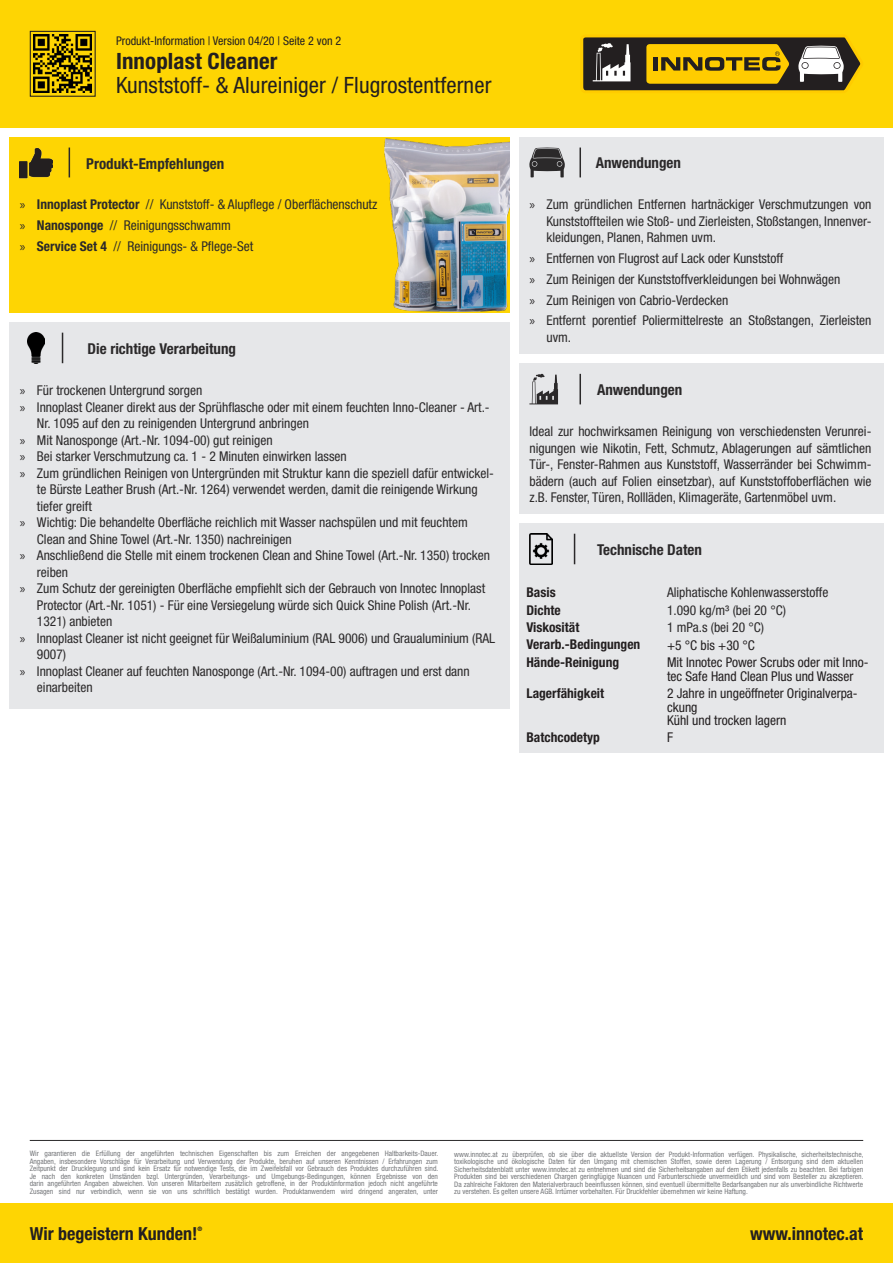
<style>
.page{position:relative;width:893px;height:1263px;background:#fff}
.page>*{position:absolute;margin:0;border:0;box-sizing:border-box;transform-origin:0 0}
.t1{font:condensed 22.5px "Helvetica Neue";letter-spacing:.005em;color:#231f20}
.t2{font:700 condensed 22.5px "Helvetica Neue";letter-spacing:.005em;color:#231f20}
.t3{font:700 condensed 18px "Helvetica Neue";color:#231f20}
.t4{font:700 condensed 15px "Helvetica Neue";color:#2b292a}
.t5{font:condensed 13.5px/16.5px "Helvetica Neue";color:#2b292a}
.t6{font:condensed 13.5px/13.5px "Helvetica Neue";color:#231f20}
.t7{font:700 condensed 13.5px "Helvetica Neue";color:#231f20}
.t8{font:condensed 12px "Helvetica Neue";color:#231f20}
.t9{font:condensed 7.5px/7.5px "Helvetica Neue";color:#76787b;text-align:justify}
.t10{font:700 condensed 6.15px "Helvetica Neue";color:#231f20}
.s1{font-family:"Myriad Pro";font-stretch:normal}
.s2{font-weight:700}
</style>
<div class="page">
<div style="left:0;top:0;width:893px;height:128px;background:#fed503"></div>
<svg style="left:583px;top:37px;width:278px;height:54px"></svg>
<div style="left:30px;top:31px;width:66px;height:66px;border:1px solid #231f20"></div>
<img style="left:34px;top:35px;width:58px;height:58px">
<div style="left:519px;top:137px;width:365px;height:217px;background:#e6e7e9"></div>
<svg style="left:529px;top:148px;width:36px;height:29px"></svg>
<hr style="left:579px;top:148px;width:2px;height:29px;background:#2b292a">
<div style="left:9px;top:137px;width:500px;height:176px;background:#fed503"></div>
<svg style="left:69px;top:148px;width:1px;height:29px"></svg>
<div style="left:519px;top:363px;width:365px;height:150px;background:#e6e7e9"></div>
<div style="left:9px;top:322px;width:500px;height:386px;background:#e6e7e9"></div>
<hr style="left:579px;top:374px;width:2px;height:30px;background:#2b292a">
<hr style="left:62px;top:333px;width:1px;height:30px;background:#2b292a">
<svg style="left:529px;top:374px;width:29px;height:30px"></svg>
<img style="left:385px;top:138px;width:124px;height:174px">
<img style="left:20px;top:148px;width:32px;height:31px">
<img style="left:27px;top:333px;width:18px;height:30px">
<div style="left:519px;top:523px;width:365px;height:230px;background:#e6e7e9"></div>
<hr style="left:574px;top:534px;width:1px;height:30px;background:#2b292a">
<img style="left:529px;top:534px;width:23px;height:30px">
<div style="left:0;top:1203px;width:893px;height:60px;background:#fed503"></div>
<hr style="left:30px;top:1140px;width:833px;height:1px;background:#2b292a">
<p class="t8" style="left:116px;top:34px;width:227px">Produkt-Information | Version 04/20 | Seite 2 von 2</p>
<h1 class="t2" style="left:116px;top:48px;width:163px">Innoplast Cleaner</h1>
<h1 class="t1" style="left:116px;top:72px;width:377px">Kunststoff- &amp; Alureiniger / Flugrostentferner</h1>
<p class="t4" style="left:86px;top:154px;width:139px">Produkt-Empfehlungen</p>
<p class="t5" style="left:20px;top:196px;width:359px"><span class="s1">»</span> <span class="s2">Innoplast Protector</span> // Kunststoff- &amp; Alupflege / Oberflächenschutz</p>
<p class="t5" style="left:20px;top:217px;width:212px"><span class="s1">»</span> <span class="s2">Nanosponge</span> // Reinigungsschwamm</p>
<p class="t5" style="left:20px;top:238px;width:235px"><span class="s1">»</span> <span class="s2">Service Set 4</span> // Reinigungs- &amp; Pflege-Set</p>
<p class="t4" style="left:88px;top:339px;width:150px">Die richtige Verarbeitung</p>
<p class="t5" style="left:20px;top:382px;width:184px"><span class="s1">»</span> Für trockenen Untergrund sorgen</p>
<p class="t5" style="left:37px;top:398px;width:454px;text-indent:-17px"><span class="s1">»</span> Innoplast Cleaner direkt aus der Sprühflasche oder mit einem feuchten Inno-Cleaner - Art.-<br>Nr. 1095 auf den zu reinigenden Untergrund anbringen</p>
<p class="t5" style="left:20px;top:431px;width:254px"><span class="s1">»</span> Mit Nanosponge (Art.-Nr. 1094-00) gut reinigen</p>
<p class="t5" style="left:20px;top:448px;width:328px"><span class="s1">»</span> Bei starker Verschmutzung ca. 1 - 2 Minuten einwirken lassen</p>
<p class="t5" style="left:37px;top:464px;width:459px;text-indent:-17px"><span class="s1">»</span> Zum gründlichen Reinigen von Untergründen mit Struktur kann die speziell dafür entwickel&shy;te Bürste Leather Brush (Art.-Nr. 1264) verwendet werden, damit die reinigende Wirkung tiefer greift</p>
<p class="t5" style="left:37px;top:514px;width:432px;text-indent:-17px"><span class="s1">»</span> Wichtig: Die behandelte Oberfläche reichlich mit Wasser nachspülen und mit feuchtem<br>Clean and Shine Towel (Art.-Nr. 1350) nachreinigen</p>
<p class="t5" style="left:37px;top:547px;width:455px;text-indent:-17px"><span class="s1">»</span> Anschließend die Stelle mit einem trockenen Clean and Shine Towel (Art.-Nr. 1350) trocken reiben</p>
<p class="t5" style="left:37px;top:580px;width:450px;text-indent:-17px"><span class="s1">»</span> Zum Schutz der gereinigten Oberfläche empfiehlt sich der Gebrauch von Innotec Innoplast<br>Protector (Art.-Nr. 1051) - Für eine Versiegelung würde sich Quick Shine Polish (Art.-Nr.<br>1321) anbieten</p>
<p class="t5" style="left:37px;top:629px;width:460px;text-indent:-17px"><span class="s1">»</span> Innoplast Cleaner ist nicht geeignet für Weißaluminium (RAL 9006) und Graualuminium (RAL<br>9007)</p>
<p class="t5" style="left:37px;top:662px;width:434px;text-indent:-17px"><span class="s1">»</span> Innoplast Cleaner auf feuchten Nanosponge (Art.-Nr. 1094-00) auftragen und erst dann einarbeiten</p>
<p class="t4" style="left:596px;top:154px;width:87px">Anwendungen</p>
<p class="t5" style="left:546px;top:196px;width:327px;text-align:justify;text-indent:-17px"><span class="s1">»</span> Zum gründlichen Entfernen hartnäckiger Verschmutzungen von Kunststoffteilen wie Stoß- und Zierleisten, Stoßstangen, Innenver&shy;kleidungen, Planen, Rahmen uvm.</p>
<p class="t5" style="left:529px;top:250px;width:256px"><span class="s1">»</span> Entfernen von Flugrost auf Lack oder Kunststoff</p>
<p class="t5" style="left:529px;top:271px;width:312px"><span class="s1">»</span> Zum Reinigen der Kunststoffverkleidungen bei Wohnwägen</p>
<p class="t5" style="left:529px;top:291px;width:200px"><span class="s1">»</span> Zum Reinigen von Cabrio-Verdecken</p>
<p class="t5" style="left:546px;top:312px;width:327px;text-indent:-17px"><span class="s1">»</span> Entfernt porentief Poliermittelreste an Stoßstangen, Zierleisten uvm.</p>
<p class="t4" style="left:597px;top:380px;width:87px">Anwendungen</p>
<p class="t5" style="left:529px;top:423px;width:344px;text-align:justify">Ideal zur hochwirksamen Reinigung von verschiedensten Verunrei&shy;nigungen wie Nikotin, Fett, Schmutz, Ablagerungen auf sämtlichen Tür-, Fenster-Rahmen aus Kunststoff, Wasserränder bei Schwimm&shy;bädern (auch auf Folien einsetzbar), auf Kunststoffoberflächen wie z.B. Fenster, Türen, Rollläden, Klimageräte, Gartenmöbel uvm.</p>
<p class="t4" style="left:597px;top:540px;width:106px">Technische Daten</p>
<p class="t7" style="left:526px;top:584px;width:31px">Basis</p>
<p class="t5" style="left:667px;top:584px;width:163px">Aliphatische Kohlenwasserstoffe</p>
<p class="t7" style="left:526px;top:602px;width:36px">Dichte</p>
<p class="t5" style="left:667px;top:602px;width:120px">1.090 kg/m³ (bei 20 °C)</p>
<p class="t7" style="left:526px;top:619px;width:54px">Viskosität</p>
<p class="t5" style="left:667px;top:619px;width:99px">1 mPa.s (bei 20 °C)</p>
<p class="t7" style="left:526px;top:636px;width:115px">Verarb.-Bedingungen</p>
<p class="t6" style="left:667px;top:638px;width:89px">+5 °C bis +30 °C</p>
<p class="t7" style="left:526px;top:654px;width:94px">Hände-Reinigung</p>
<p class="t6" style="left:667px;top:655px;width:203px">Mit Innotec Power Scrubs oder mit Inno&shy;tec Safe Hand Clean Plus und Wasser</p>
<p class="t7" style="left:526px;top:685px;width:79px">Lagerfähigkeit</p>
<p class="t6" style="left:667px;top:686px;width:192px">2 Jahre in ungeöffneter Originalverpa&shy;ckung</p>
<p class="t6" style="left:667px;top:713px;width:121px">Kühl und trocken lagern</p>
<p class="t7" style="left:526px;top:729px;width:75px">Batchcodetyp</p>
<p class="t6" style="left:667px;top:731px;width:7px">F</p>
<p class="t9" style="left:30px;top:1150px;width:410px">Wir garantieren die Erfüllung der angeführten technischen Eigenschaften bis zum Erreichen der angegebenen Haltbarkeits-Dauer.<br>Angaben, insbesondere Vorschläge für Verarbeitung und Verwendung der Produkte, beruhen auf unseren Kenntnissen / Erfahrungen zum Zeitpunkt der Drucklegung und sind kein Ersatz für notwendige Tests, die im Zweifelsfall vor Gebrauch des Produktes durchzuführen sind.<br>Je nach den konkreten Umständen bzgl. Untergründen, Verarbeitungs- und Umgebungs-Bedingungen, können Ergebnisse von den darin angeführten Angaben abweichen. Von unseren Mitarbeitern zusätzlich getroffene, in der Produktinformation jedoch nicht angeführte Zusagen sind nur verbindlich, wenn sie von uns schriftlich bestätigt wurden. Produktanwendern wird dringend angeraten, unter</p>
<p class="t9" style="left:454px;top:1150px;width:411px">www.innotec.at zu überprüfen, ob sie über die aktuellste Version der Produkt-Information verfügen. Physikalische, sicherheitstechnische, toxikologische und ökologische Daten für den Umgang mit chemischen Stoffen, sowie deren Lagerung / Entsorgung sind dem aktuellen Sicherheitsdatenblatt unter www.innotec.at zu entnehmen und sind die Sicherheitsangaben auf dem Etikett jedenfalls zu beachten. Bei farbigen Produkten sind bei verschiedenen Chargen geringfügige Nuancen und Farbunterschiede unvermeidlich und sind vom Besteller zu akzeptieren.<br>Da zahlreiche Faktoren den Materialverbrauch beeinflussen können, sind eventuell übermittelte Bedarfsangaben nur als unverbindliche Richtwerte zu verstehen. Es gelten unsere AGB. Irrtümer vorbehalten. Für Druckfehler übernehmen wir keine Haftung.</p>
<p class="t10" style="left:197px;top:1225px;width:6px">®</p>
<p class="t3" style="left:30px;top:1223px;width:169px">Wir begeistern Kunden!</p>
<p class="t3" style="left:750px;top:1223px;width:114px">www.innotec.at</p>
</div>
